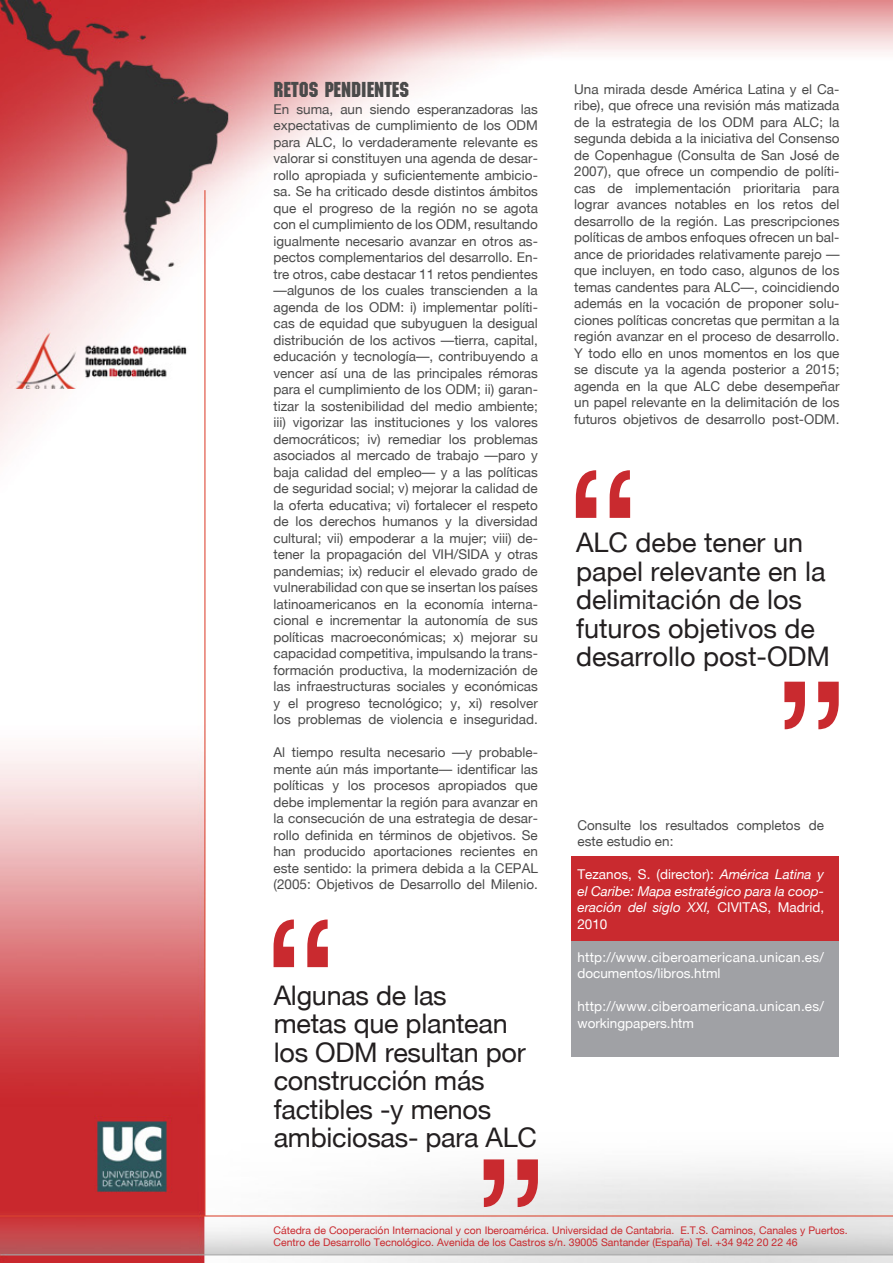
<style>
.page{position:relative;width:893px;height:1263px;background:#fff}
.page>*{position:absolute;margin:0;border:0;box-sizing:border-box;transform-origin:0 0}
.t1{font:184.5px "Helvetica Neue";color:#c92a2f}
.t2{font:27px/28.5px "Helvetica Neue";letter-spacing:-.01em;color:#231f20}
.t3{font:21px "Motor Plain";color:#4a4a4a}
.t4{font:13.5px/16.5px "Helvetica Neue";color:#4a4a4a;text-align:justify}
.t5{font:13.5px/16.5px "Helvetica Neue";letter-spacing:.02em;color:#fff}
.t6{font:italic 13.5px/16.5px "Helvetica Neue";color:#fff;text-align:justify}
.t7{font:10.5px/12px "Helvetica Neue";color:#c9282d}
.s1{font-style:normal}
</style>
<div class="page">
<img style="left:0;top:0;width:893px;height:1263px">
<div style="left:572px;top:930px;width:267px;height:127px;background:#a0a1a5"></div>
<div style="left:572px;top:856px;width:267px;height:85px;background:#c92a2f"></div>
<p class="t3" style="left:274px;top:77px;width:137px">RETOS PENDIENTES</p>
<p class="t4" style="left:274px;top:101px;width:266px">En suma, aun siendo esperanzadoras las expectativas de cumplimiento de los ODM para ALC, lo verdaderamente relevante es valorar si constituyen una agenda de desar&shy;rollo apropiada y suficientemente ambicio&shy;sa. Se ha criticado desde distintos ámbitos que el progreso de la región no se agota con el cumplimiento de los ODM, resultando igualmente necesario avanzar en otros as&shy;pectos complementarios del desarrollo. En&shy;tre otros, cabe destacar 11 retos pendientes —algunos de los cuales transcienden a la agenda de los ODM: i) implementar políti&shy;cas de equidad que subyuguen la desigual distribución de los activos —tierra, capital, educación y tecnología—, contribuyendo a vencer así una de las principales rémoras para el cumplimiento de los ODM; ii) garan&shy;tizar la sostenibilidad del medio ambiente; iii) vigorizar las instituciones y los valores democráticos; iv) remediar los problemas asociados al mercado de trabajo —paro y baja calidad del empleo— y a las políticas de seguridad social; v) mejorar la calidad de la oferta educativa; vi) fortalecer el respeto de los derechos humanos y la diversidad cultural; vii) empoderar a la mujer; viii) de&shy;tener la propagación del VIH/SIDA y otras pandemias; ix) reducir el elevado grado de vulnerabilidad con que se insertan los países latinoamericanos en la economía interna&shy;cional e incrementar la autonomía de sus políticas macroeconómicas; x) mejorar su capacidad competitiva, impulsando la trans&shy;formación productiva, la modernización de las infraestructuras sociales y económicas y el progreso tecnológico; y, xi) resolver los problemas de violencia e inseguridad.</p>
<p class="t4" style="left:274px;top:744px;width:266px">Al tiempo resulta necesario —y probable&shy;mente aún más importante— identificar las políticas y los procesos apropiados que debe implementar la región para avanzar en la consecución de una estrategia de desar&shy;rollo definida en términos de objetivos. Se han producido aportaciones recientes en este sentido: la primera debida a la CEPAL (2005: Objetivos de Desarrollo del Milenio.</p>
<p class="t1" style="left:261px;top:876px;width:80px">“</p>
<p class="t2" style="left:274px;top:980px;width:175px">Algunas de las</p>
<p class="t2" style="left:274px;top:1009px;width:265px">metas que plantean los ODM resultan por construcción más factibles -y menos ambiciosas- para ALC</p>
<p class="t1" style="left:550px;top:1251px;width:80px;rotate:-180deg">“</p>
<p class="t4" style="left:574px;top:81px;width:267px">Una mirada desde América Latina y el Ca&shy;ribe), que ofrece una revisión más matizada de la estrategia de los ODM para ALC; la segunda debida a la iniciativa del Consenso de Copenhague (Consulta de San José de 2007), que ofrece un compendio de políti&shy;cas de implementación prioritaria para lograr avances notables en los retos del desarrollo de la región. Las prescripciones políticas de ambos enfoques ofrecen un bal&shy;ance de prioridades relativamente parejo — que incluyen, en todo caso, algunos de los temas candentes para ALC—, coincidiendo además en la vocación de proponer solu&shy;ciones políticas concretas que permitan a la región avanzar en el proceso de desarrollo.<br>Y todo ello en unos momentos en los que se discute ya la agenda posterior a 2015; agenda en la que ALC debe desempeñar un papel relevante en la delimitación de los futuros objetivos de desarrollo post-ODM.</p>
<p class="t1" style="left:564px;top:426px;width:80px">“</p>
<p class="t2" style="left:576px;top:528px;width:256px">ALC debe tener un papel relevante en la delimitación de los futuros objetivos de desarrollo post-ODM</p>
<p class="t1" style="left:851px;top:773px;width:80px;rotate:-180deg">“</p>
<p class="t4" style="left:577px;top:816px;width:248px">Consulte los resultados completos de este estudio en:</p>
<p class="t6" style="left:577px;top:866px;width:248px"><span class="s1">Tezanos, S. (director):</span> América Latina y el Caribe: Mapa estratégico para la coop&shy;eración del siglo XXI, <span class="s1">CIVITAS, Madrid, 2010</span></p>
<p class="t5" style="left:577px;top:948px;width:248px">http://www.ciberoamericana.unican.es/ documentos/libros.html</p>
<p class="t5" style="left:577px;top:998px;width:248px">http://www.ciberoamericana.unican.es/ workingpapers.htm</p>
<p class="t7" style="left:274px;top:1224px;width:576px">Cátedra de Cooperación Internacional y con Iberoamérica. Universidad de Cantabria. E.T.S. Caminos, Canales y Puertos.<br>Centro de Desarrollo Tecnológico. Avenida de los Castros s/n. 39005 Santander (España) Tel. +34 942 20 22 46</p>
</div>
